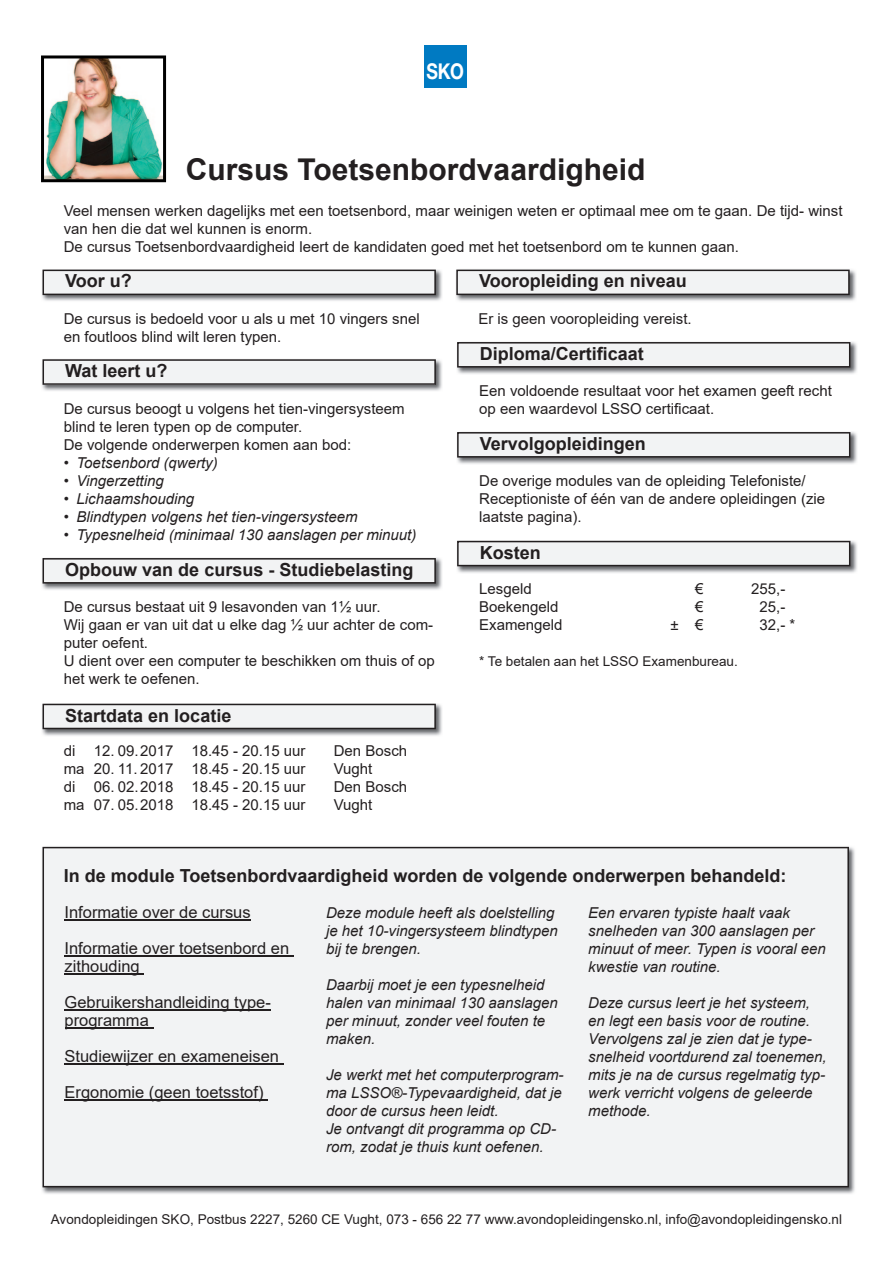
<style>
.page{position:relative;width:893px;height:1263px;background:#fff}
.page>*{position:absolute;margin:0;border:0;box-sizing:border-box;transform-origin:0 0}
.t1{font:700 30px "Arial";color:#231f20}
.t2{font:700 21.75px "Helvetica Neue";color:#fff;scale:.82 1}
.t3{font:700 18px "Arial";color:#231f20}
.t4{font:16.5px/36px "Arial";color:#231f20}
.t5{font:15px/18px "Arial";color:#231f20}
.t6{font:italic 15px/18px "Arial";color:#231f20}
.t7{font:13.5px "Arial";color:#231f20}
</style>
<div class="page">
<div style="left:424px;top:45px;width:42px;height:42px;background:#007ac2"></div>
<img style="left:41px;top:55px;width:125px;height:127px">
<img style="left:42px;top:846px;width:813px;height:348px">
<div style="left:43px;top:847px;width:806px;height:340px;background:#f2f3f4"></div>
<img style="left:42px;top:269px;width:400px;height:32px">
<svg style="left:43px;top:270px;width:393px;height:25px"></svg>
<img style="left:42px;top:558px;width:400px;height:32px">
<svg style="left:43px;top:558px;width:393px;height:26px"></svg>
<img style="left:456px;top:269px;width:400px;height:32px">
<svg style="left:456px;top:270px;width:394px;height:25px"></svg>
<img style="left:457px;top:432px;width:400px;height:32px">
<svg style="left:457px;top:432px;width:393px;height:26px"></svg>
<img style="left:42px;top:703px;width:400px;height:33px">
<svg style="left:43px;top:704px;width:393px;height:25px"></svg>
<hr style="left:65px;top:919px;width:186px;height:1px;background:#231f20">
<hr style="left:65px;top:955px;width:229px;height:1px;background:#231f20">
<hr style="left:65px;top:973px;width:79px;height:1px;background:#231f20">
<hr style="left:65px;top:1009px;width:206px;height:1px;background:#231f20">
<hr style="left:65px;top:1027px;width:88px;height:1px;background:#231f20">
<hr style="left:65px;top:1063px;width:219px;height:1px;background:#231f20">
<hr style="left:65px;top:1099px;width:203px;height:1px;background:#231f20">
<img style="left:42px;top:359px;width:400px;height:32px">
<svg style="left:43px;top:359px;width:393px;height:26px"></svg>
<img style="left:457px;top:342px;width:400px;height:32px">
<svg style="left:457px;top:342px;width:393px;height:26px"></svg>
<img style="left:457px;top:540px;width:400px;height:33px">
<svg style="left:457px;top:541px;width:393px;height:25px"></svg>
<h2 class="t2" style="left:427px;top:58px;width:47px">SKO</h2>
<h1 class="t1" style="left:186px;top:148px;width:461px">Cursus Toetsenbordvaardigheid</h1>
<p class="t5" style="left:64px;top:202px;width:780px">Veel mensen werken dagelijks met een toetsenbord, maar weinigen weten er optimaal mee om te gaan. De tijd- winst van hen die dat wel kunnen is enorm.<br>De cursus Toetsenbordvaardigheid leert de kandidaten goed met het toetsenbord om te kunnen gaan.</p>
<p class="t3" style="left:65px;top:268px;width:68px">Voor u?</p>
<p class="t3" style="left:479px;top:268px;width:209px">Vooropleiding en niveau</p>
<p class="t5" style="left:478px;top:310px;width:215px">Er is geen vooropleiding vereist.</p>
<p class="t5" style="left:64px;top:310px;width:357px">De cursus is bedoeld voor u als u met 10 vingers snel en foutloos blind wilt leren typen.</p>
<p class="t3" style="left:65px;top:358px;width:104px">Wat leert u?</p>
<p class="t3" style="left:480px;top:341px;width:166px">Diploma/Certificaat</p>
<p class="t5" style="left:64px;top:400px;width:342px">De cursus beoogt u volgens het tien-vingersysteem blind te leren typen op de computer.<br>De volgende onderwerpen komen aan bod:</p>
<p class="t6" style="left:64px;top:454px;width:155px">• Toetsenbord (qwerty)</p>
<p class="t6" style="left:64px;top:472px;width:102px">• Vingerzetting</p>
<p class="t6" style="left:64px;top:490px;width:132px">• Lichaamshouding</p>
<p class="t6" style="left:64px;top:508px;width:295px">• Blindtypen volgens het tien-vingersysteem</p>
<p class="t6" style="left:64px;top:526px;width:354px">• Typesnelheid (minimaal 130 aanslagen per minuut)</p>
<p class="t3" style="left:65px;top:557px;width:350px">Opbouw van de cursus - Studiebelasting</p>
<p class="t5" style="left:64px;top:598px;width:373px">De cursus bestaat uit 9 lesavonden van 1½ uur.<br>Wij gaan er van uit dat u elke dag ½ uur achter de com&shy;puter oefent.<br>U dient over een computer te beschikken om thuis of op het werk te oefenen.</p>
<p class="t3" style="left:65px;top:702px;width:168px">Startdata en locatie</p>
<p class="t5" style="left:64px;top:742px;width:243px">di 12. 09. 2017 18.45 - 20.15 uur</p>
<p class="t5" style="left:334px;top:742px;width:75px">Den Bosch</p>
<p class="t5" style="left:64px;top:760px;width:243px">ma 20. 11. 2017 18.45 - 20.15 uur</p>
<p class="t5" style="left:334px;top:760px;width:40px">Vught</p>
<p class="t5" style="left:64px;top:778px;width:243px">di 06. 02. 2018 18.45 - 20.15 uur</p>
<p class="t5" style="left:334px;top:778px;width:75px">Den Bosch</p>
<p class="t5" style="left:64px;top:796px;width:243px">ma 07. 05. 2018 18.45 - 20.15 uur</p>
<p class="t5" style="left:334px;top:796px;width:40px">Vught</p>
<p class="t5" style="left:479px;top:382px;width:354px">Een voldoende resultaat voor het examen geeft recht op een waardevol LSSO certificaat.</p>
<p class="t3" style="left:480px;top:431px;width:168px">Vervolgopleidingen</p>
<p class="t5" style="left:479px;top:472px;width:348px">De overige modules van de opleiding Telefoniste/<br>Receptioniste of één van de andere opleidingen (zie laatste pagina).</p>
<p class="t3" style="left:480px;top:540px;width:63px">Kosten</p>
<p class="t5" style="left:479px;top:580px;width:54px">Lesgeld</p>
<p class="t5" style="left:695px;top:580px;width:10px">€</p>
<p class="t5" style="left:751px;top:580px;width:36px">255,-</p>
<p class="t5" style="left:479px;top:598px;width:81px">Boekengeld</p>
<p class="t5" style="left:695px;top:598px;width:10px">€</p>
<p class="t5" style="left:759px;top:598px;width:27px">25,-</p>
<p class="t5" style="left:479px;top:616px;width:85px">Examengeld</p>
<p class="t5" style="left:670px;top:616px;width:35px">± €</p>
<p class="t5" style="left:759px;top:616px;width:37px">32,- *</p>
<p class="t7" style="left:479px;top:652px;width:260px">* Te betalen aan het LSSO Examenbureau.</p>
<p class="t3" style="left:64px;top:863px;width:724px">In de module Toetsenbordvaardigheid worden de volgende onderwerpen behandeld:</p>
<p class="t4" style="left:65px;top:894px;width:226px">Informatie over de cursus<br>Informatie over toetsenbord en</p>
<p class="t4" style="left:65px;top:948px;width:208px">zithouding<br>Gebruikershandleiding type-</p>
<p class="t4" style="left:65px;top:1002px;width:216px">programma<br>Studiewijzer en exameneisen<br>Ergonomie (geen toetsstof)</p>
<p class="t6" style="left:326px;top:904px;width:233px">Deze module heeft als doelstelling je het 10-vingersysteem blindtypen bij te brengen.</p>
<p class="t6" style="left:326px;top:976px;width:233px">Daarbij moet je een typesnelheid halen van minimaal 130 aanslagen per minuut, zonder veel fouten te maken.</p>
<p class="t6" style="left:326px;top:1066px;width:239px">Je werkt met het computerprogram&shy;ma LSSO®-Typevaardigheid, dat je door de cursus heen leidt.<br>Je ontvangt dit programma op CD&shy;rom, zodat je thuis kunt oefenen.</p>
<p class="t6" style="left:588px;top:904px;width:239px">Een ervaren typiste haalt vaak snelheden van 300 aanslagen per minuut of meer. Typen is vooral een kwestie van routine.</p>
<p class="t6" style="left:588px;top:994px;width:240px">Deze cursus leert je het systeem, en legt een basis voor de routine.<br>Vervolgens zal je zien dat je type&shy;snelheid voortdurend zal toenemen, mits je na de cursus regelmatig typ&shy;werk verricht volgens de geleerde methode.</p>
<p class="t7" style="left:51px;top:1210px;width:793px">Avondopleidingen SKO, Postbus 2227, 5260 CE Vught, 073 - 656 22 77 www.avondopleidingensko.nl, info@avondopleidingensko.nl</p>
</div>
